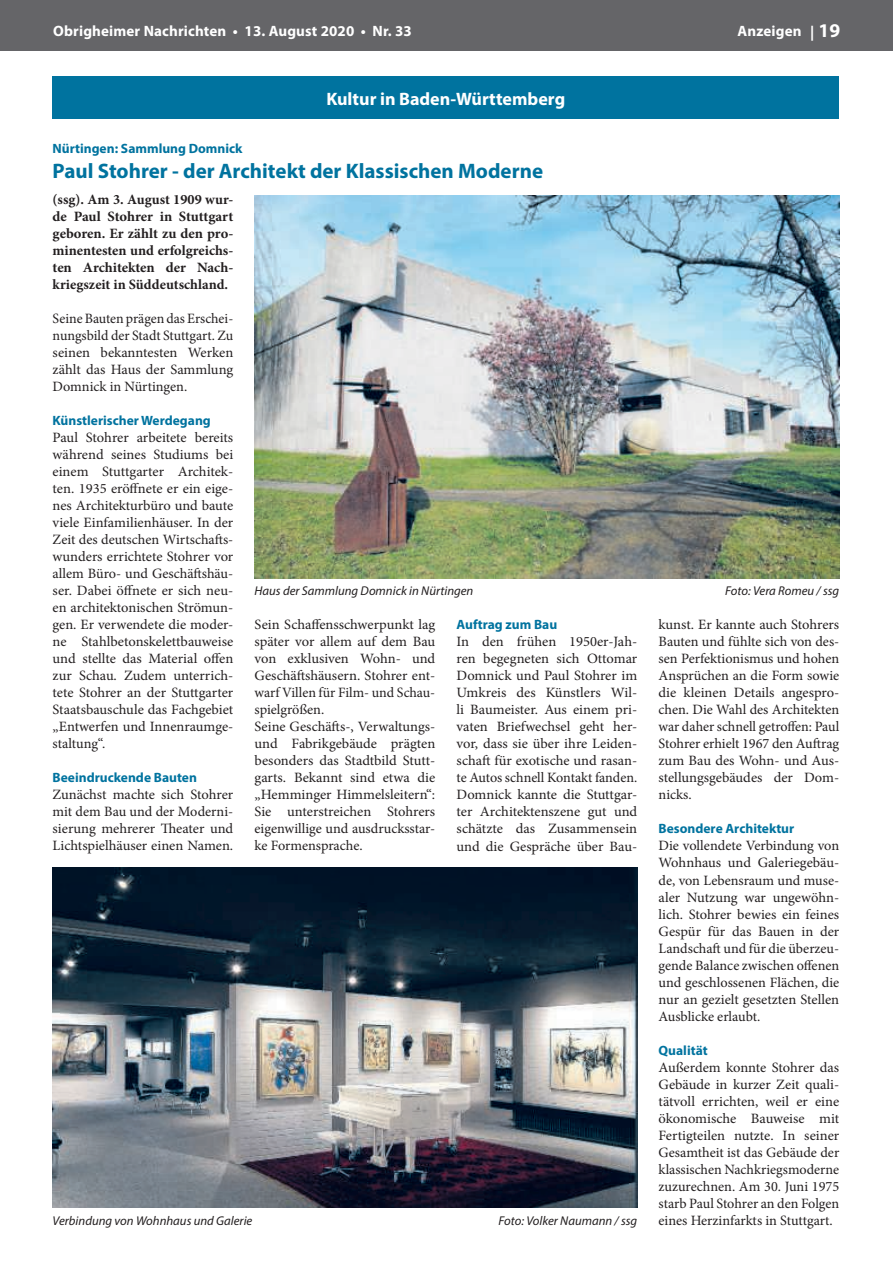
<style>
.page{position:relative;width:893px;height:1263px;background:#fff}
.page>*{position:absolute;margin:0;border:0;box-sizing:border-box;transform-origin:0 0}
.t1{font:700 21px "Myriad Pro";color:#00739f}
.t2{font:700 18px "Myriad Pro";color:#fff}
.t3{font:700 15px "Myriad Pro";letter-spacing:.01em;color:#fff}
.t4{font:14.25px/17px "Minion Pro";color:#231f20;text-align:justify}
.t5{font:700 14.25px/17px "Minion Pro";color:#231f20;text-align:justify}
.t6{font:700 13.5px "Myriad Pro";color:#00739f}
.t7{font:italic 12.75px "Myriad Pro";color:#231f20}
.s1{font-size:19.5px}
</style>
<div class="page">
<div style="left:0;top:0;width:893px;height:51px;background:#656568"></div>
<div style="left:53px;top:77px;width:786px;height:42px;background:#00739f"></div>
<img style="left:255px;top:196px;width:584px;height:382px">
<img style="left:53px;top:867px;width:584px;height:341px">
<p class="t3" style="left:53px;top:22px;width:360px">Obrigheimer Nachrichten • 13. August 2020 • Nr. 33</p>
<p class="t3" style="left:737px;top:22px;width:104px">Anzeigen | <span class="s1">19</span></p>
<p class="t2" style="left:326px;top:87px;width:240px">Kultur in Baden-Württemberg</p>
<p class="t6" style="left:53px;top:140px;width:192px">Nürtingen: Sammlung Domnick</p>
<p class="t1" style="left:53px;top:157px;width:492px">Paul Stohrer - der Architekt der Klassischen Moderne</p>
<p class="t5" style="left:53px;top:191px;width:182px">(ssg). Am 3. August 1909 wur&shy;de Paul Stohrer in Stuttgart geboren. Er zählt zu den pro&shy;minentesten und erfolgreichs&shy;ten Architekten der Nach&shy;kriegszeit in Süddeutschland.</p>
<p class="t4" style="left:53px;top:310px;width:182px">Seine Bauten prägen das Erschei&shy;nungsbild der Stadt Stuttgart. Zu seinen bekanntesten Werken zählt das Haus der Sammlung Domnick in Nürtingen.</p>
<p class="t6" style="left:53px;top:412px;width:160px">Künstlerischer Werdegang</p>
<p class="t4" style="left:53px;top:429px;width:182px">Paul Stohrer arbeitete bereits während seines Studiums bei einem Stuttgarter Architek&shy;ten. 1935 eröffnete er ein eige&shy;nes Architekturbüro und baute viele Einfamilienhäuser. In der Zeit des deutschen Wirtschafts&shy;wunders errichtete Stohrer vor allem Büro- und Geschäftshäu&shy;ser. Dabei öffnete er sich neu&shy;en architektonischen Strömun&shy;gen. Er verwendete die moder&shy;ne Stahlbetonskelettbauweise und stellte das Material offen zur Schau. Zudem unterrich&shy;tete Stohrer an der Stuttgarter Staatsbauschule das Fachgebiet „Entwerfen und Innenraumge&shy;staltung“.</p>
<p class="t6" style="left:53px;top:769px;width:146px">Beeindruckende Bauten</p>
<p class="t4" style="left:53px;top:786px;width:182px">Zunächst machte sich Stohrer mit dem Bau und der Moderni&shy;sierung mehrerer Theater und Lichtspielhäuser einen Namen.</p>
<p class="t7" style="left:255px;top:583px;width:220px">Haus der Sammlung Domnick in Nürtingen</p>
<p class="t7" style="left:725px;top:583px;width:116px">Foto: Vera Romeu / ssg</p>
<p class="t4" style="left:255px;top:616px;width:182px;text-align:left">Sein Schaffensschwerpunkt lag später vor allem auf dem Bau von exklusiven Wohn- und<br>Geschäftshäusern. Stohrer ent&shy;warf Villen für Film- und Schau&shy;spielgrößen.<br>Seine Geschäfts-, Verwaltungs&shy;und Fabrikgebäude prägten besonders das Stadtbild Stutt&shy;garts. Bekannt sind etwa die „Hemminger Himmelsleitern“:<br>Sie unterstreichen Stohrers eigenwillige und ausdrucksstar&shy;ke Formensprache.</p>
<p class="t6" style="left:457px;top:616px;width:102px">Auftrag zum Bau</p>
<p class="t4" style="left:658px;top:616px;width:182px">kunst. Er kannte auch Stohrers Bauten und fühlte sich von des&shy;sen Perfektionismus und hohen Ansprüchen an die Form sowie die kleinen Details angespro&shy;chen. Die Wahl des Architekten war daher schnell getroffen: Paul Stohrer erhielt 1967 den Auftrag zum Bau des Wohn- und Aus&shy;stellungsgebäudes der Dom&shy;nicks.</p>
<p class="t6" style="left:658px;top:820px;width:137px">Besondere Architektur</p>
<p class="t4" style="left:658px;top:837px;width:182px">Die vollendete Verbindung von Wohnhaus und Galeriegebäu&shy;de, von Lebensraum und muse&shy;aler Nutzung war ungewöhn&shy;lich. Stohrer bewies ein feines Gespür für das Bauen in der Landschaft und für die überzeu&shy;gende Balance zwischen offenen und geschlossenen Flächen, die nur an gezielt gesetzten Stellen Ausblicke erlaubt.</p>
<p class="t6" style="left:658px;top:1041px;width:51px">Qualität</p>
<p class="t4" style="left:658px;top:1059px;width:182px">Außerdem konnte Stohrer das Gebäude in kurzer Zeit quali&shy;tätvoll errichten, weil er eine ökonomische Bauweise mit Fertigteilen nutzte. In seiner Gesamtheit ist das Gebäude der klassischen Nachkriegsmoderne zuzurechnen. Am 30. Juni 1975 starb Paul Stohrer an den Folgen eines Herzinfarkts in Stuttgart.</p>
<p class="t4" style="left:457px;top:633px;width:182px">In den frühen 1950er-Jah&shy;ren begegneten sich Ottomar Domnick und Paul Stohrer im Umkreis des Künstlers Wil&shy;li Baumeister. Aus einem pri&shy;vaten Briefwechsel geht her&shy;vor, dass sie über ihre Leiden&shy;schaft für exotische und rasan&shy;te Autos schnell Kontakt fanden.<br>Domnick kannte die Stuttgar&shy;ter Architektenszene gut und schätzte das Zusammensein und die Gespräche über Bau-</p>
<p class="t7" style="left:53px;top:1212px;width:201px">Verbindung von Wohnhaus und Galerie</p>
<p class="t7" style="left:499px;top:1212px;width:140px">Foto: Volker Naumann / ssg</p>
</div>
